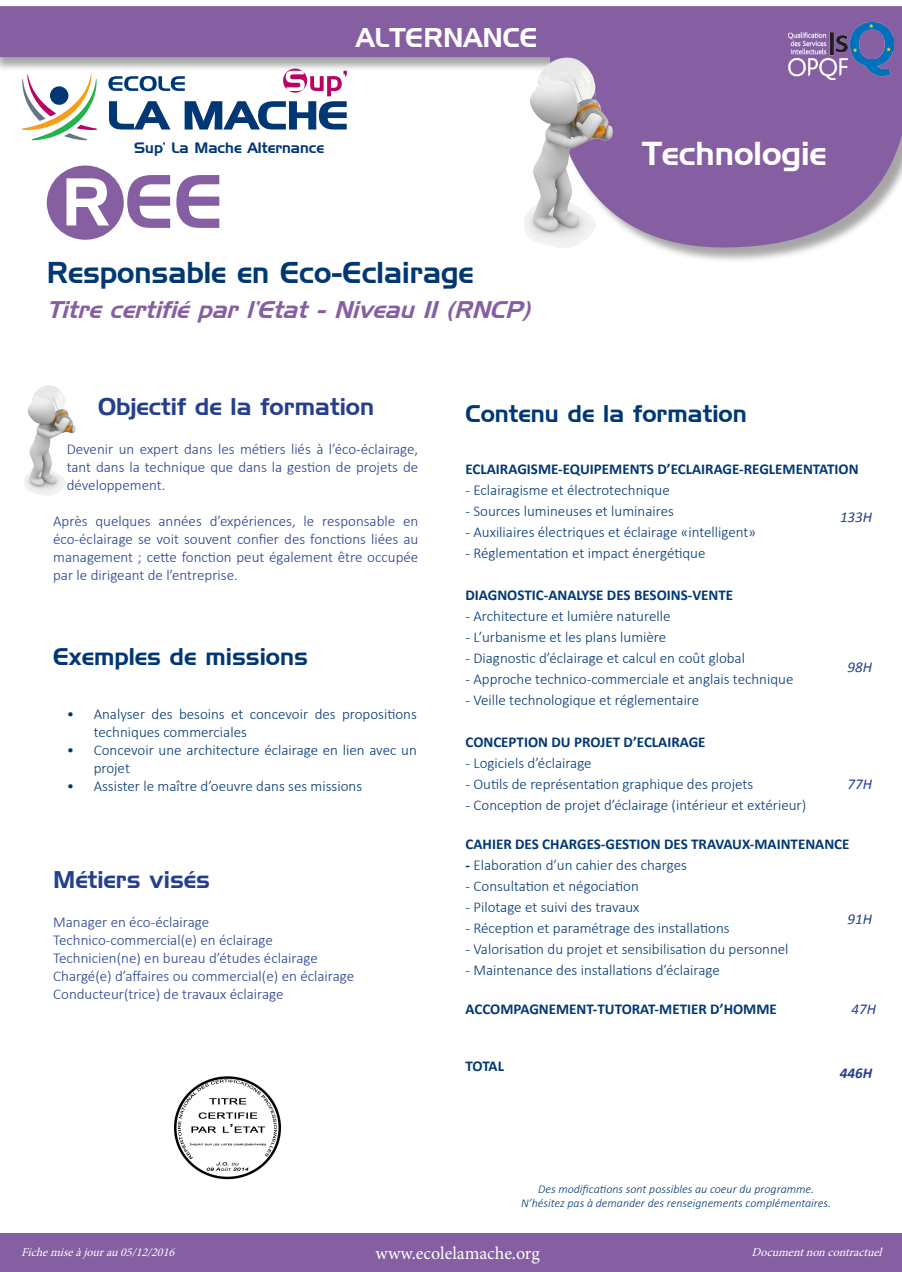
<style>
.page{position:relative;width:902px;height:1272px;background:#fff}
.page>*{position:absolute;margin:0;border:0;box-sizing:border-box;transform-origin:0 0}
.t1{font:75px "Hanzel Normal";color:#865fa3}
.t2{font:66.9px "Hanzel Normal";color:#fff}
.t3{font:33px "Hanzel Normal";color:#fff}
.t4{font:30px "Hanzel Normal";color:#013874}
.t5{font:27px "Hanzel Normal";color:#fff}
.t6{font:24px "Hanzel Normal";color:#013874}
.t7{font:italic 24px "Hanzel Normal";color:#865fa3}
.t8{font:24px "Hanzel Normal";color:#253f8e}
.t9{font:18px "Minion Pro";letter-spacing:-.005em;color:#fff}
.t10{font:300 15px/18px "Calibri";color:#013874}
.t11{font:300 15px/18px "Calibri";color:#253f8e;text-align:justify}
.t12{font:700 15px "Calibri";color:#013874}
.t13{font:15px "Hanzel Normal";color:#013874}
.t14{font:italic 15px "Calibri";color:#253f8e}
.t15{font:italic 700 15px "Calibri";color:#253f8e}
.t16{font:italic 300 12px "Calibri";color:#013874}
.t17{font:italic 12px "Minion Pro";color:#fff}
.s1{font-weight:700}
</style>
<div class="page">
<div style="left:0;top:1233px;width:901px;height:38px;background:#865fa3"></div>
<img style="left:174px;top:1076px;width:107px;height:104px">
<img style="left:24px;top:385px;width:52px;height:110px">
<div style="left:0;top:4px;width:901px;height:259px;background:#231f20;opacity:.4"></div>
<svg style="left:0;top:6px;width:901px;height:241px;fill:#865fa3"></svg>
<svg style="left:283px;top:69px;width:24px;height:24px"></svg>
<svg style="left:108px;top:71px;width:239px;height:58px"></svg>
<svg style="left:21px;top:73px;width:77px;height:67px"></svg>
<img style="left:788px;top:22px;width:105px;height:58px">
<img style="left:455px;top:42px;width:205px;height:206px">
<p class="t5" style="left:356px;top:22px;width:183px">ALTERNANCE</p>
<p class="t13" style="left:134px;top:139px;width:191px">Sup’ La Mache Alternance</p>
<p class="t3" style="left:642px;top:134px;width:186px">Technologie</p>
<p class="t2" style="left:62px;top:162px;width:50px">R</p>
<p class="t1" style="left:125px;top:157px;width:100px">EE</p>
<p class="t4" style="left:47px;top:254px;width:428px">Responsable en Eco-Eclairage</p>
<p class="t7" style="left:47px;top:295px;width:492px">Titre certifié par l’Etat - Niveau II (RNCP)</p>
<p class="t8" style="left:98px;top:392px;width:277px">Objectif de la formation</p>
<p class="t11" style="left:67px;top:440px;width:353px">Devenir un expert dans les métiers liés à l’éco-éclairage, tant dans la technique que dans la gestion de projets de développement.</p>
<p class="t11" style="left:53px;top:512px;width:366px">Après quelques années d’expériences, le responsable en éco-éclairage se voit souvent confier des fonctions liées au management ; cette fonction peut également être occupée par le dirigeant de l’entreprise.</p>
<p class="t6" style="left:53px;top:642px;width:256px">Exemples de missions</p>
<p class="t10" style="left:94px;top:704px;width:325px;text-indent:-27px">• Analyser des besoins et concevoir des propositions techniques commerciales</p>
<p class="t10" style="left:94px;top:740px;width:325px;text-indent:-27px">• Concevoir une architecture éclairage en lien avec un projet</p>
<p class="t10" style="left:67px;top:776px;width:297px">• Assister le maître d’oeuvre dans ses missions</p>
<p class="t8" style="left:53px;top:864px;width:158px">Métiers visés</p>
<p class="t11" style="left:53px;top:913px;width:157px">Manager en éco-éclairage</p>
<p class="t11" style="left:53px;top:931px;width:221px">Technico-commercial(e) en éclairage</p>
<p class="t11" style="left:53px;top:949px;width:266px">Technicien(ne) en bureau d’études éclairage</p>
<p class="t11" style="left:53px;top:967px;width:302px">Chargé(e) d’affaires ou commercial(e) en éclairage</p>
<p class="t11" style="left:53px;top:985px;width:232px">Conducteur(trice) de travaux éclairage</p>
<p class="t6" style="left:465px;top:399px;width:283px">Contenu de la formation</p>
<p class="t12" style="left:465px;top:459px;width:394px">ECLAIRAGISME-EQUIPEMENTS D’ECLAIRAGE-REGLEMENTATION</p>
<p class="t10" style="left:465px;top:480px;width:206px">- Eclairagisme et électrotechnique</p>
<p class="t10" style="left:465px;top:501px;width:210px">- Sources lumineuses et luminaires</p>
<p class="t10" style="left:465px;top:522px;width:292px">- Auxiliaires électriques et éclairage «intelligent»</p>
<p class="t10" style="left:465px;top:543px;width:241px">- Réglementation et impact énergétique</p>
<p class="t12" style="left:465px;top:585px;width:269px">DIAGNOSTIC-ANALYSE DES BESOINS-VENTE</p>
<p class="t10" style="left:465px;top:606px;width:206px">- Architecture et lumière naturelle</p>
<p class="t10" style="left:465px;top:627px;width:202px">- L’urbanisme et les plans lumière</p>
<p class="t10" style="left:465px;top:648px;width:281px">- Diagnostic d’éclairage et calcul en coût global</p>
<p class="t10" style="left:465px;top:669px;width:329px">- Approche technico-commerciale et anglais technique</p>
<p class="t10" style="left:465px;top:690px;width:235px">- Veille technologique et réglementaire</p>
<p class="t12" style="left:465px;top:732px;width:241px">CONCEPTION DU PROJET D’ECLAIRAGE</p>
<p class="t10" style="left:465px;top:753px;width:128px">- Logiciels d’éclairage</p>
<p class="t10" style="left:465px;top:774px;width:289px">- Outils de représentation graphique des projets</p>
<p class="t10" style="left:465px;top:795px;width:342px">- Conception de projet d’éclairage (intérieur et extérieur)</p>
<p class="t12" style="left:465px;top:834px;width:385px">CAHIER DES CHARGES-GESTION DES TRAVAUX-MAINTENANCE</p>
<p class="t10" style="left:465px;top:855px;width:223px"><span class="s1">-</span> Elaboration d’un cahier des charges</p>
<p class="t10" style="left:465px;top:876px;width:175px">- Consultation et négociation</p>
<p class="t10" style="left:465px;top:897px;width:175px">- Pilotage et suivi des travaux</p>
<p class="t10" style="left:465px;top:918px;width:265px">- Réception et paramétrage des installations</p>
<p class="t10" style="left:465px;top:939px;width:324px">- Valorisation du projet et sensibilisation du personnel</p>
<p class="t10" style="left:465px;top:960px;width:256px">- Maintenance des installations d’éclairage</p>
<p class="t12" style="left:465px;top:999px;width:313px">ACCOMPAGNEMENT-TUTORAT-METIER D’HOMME</p>
<p class="t14" style="left:840px;top:506px;width:34px">133H</p>
<p class="t14" style="left:847px;top:656px;width:26px">98H</p>
<p class="t14" style="left:847px;top:774px;width:26px">77H</p>
<p class="t14" style="left:847px;top:908px;width:26px">91H</p>
<p class="t14" style="left:851px;top:998px;width:26px">47H</p>
<p class="t12" style="left:465px;top:1056px;width:40px">TOTAL</p>
<p class="t15" style="left:839px;top:1063px;width:34px">446H</p>
<p class="t16" style="left:538px;top:1181px;width:277px">Des modifications sont possibles au coeur du programme.</p>
<p class="t16" style="left:521px;top:1195px;width:311px">N’hésitez pas à demander des renseignements complémentaires.</p>
<p class="t17" style="left:21px;top:1243px;width:159px">Fichemiseàj ourau05/12/2016</p>
<p class="t9" style="left:375px;top:1240px;width:166px">www.ecolelamache.org</p>
<p class="t17" style="left:751px;top:1243px;width:136px">Documentnoncontractuel</p>
</div>
